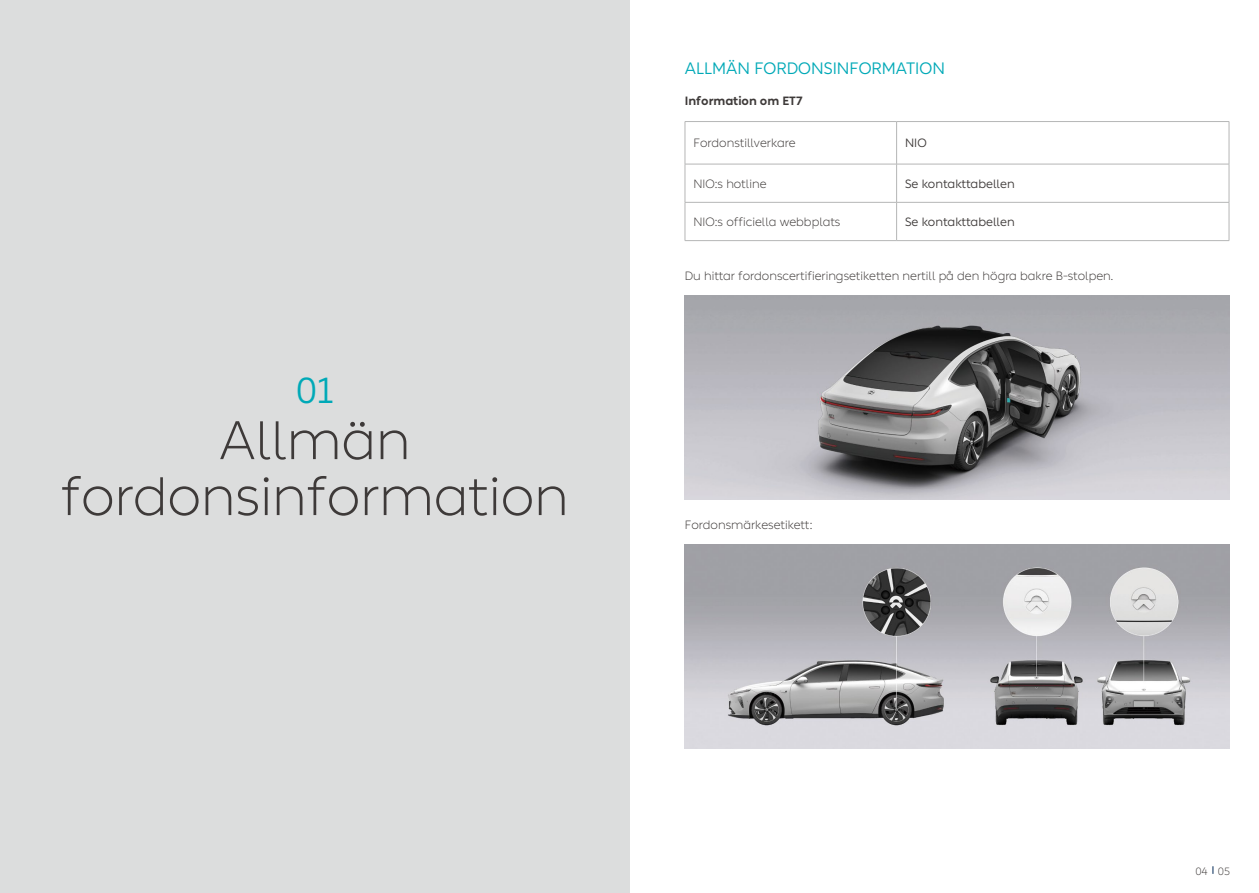
<style>
.page{position:relative;width:1259px;height:893px;background:#fff}
.page>*{position:absolute;margin:0;border:0;box-sizing:border-box;transform-origin:0 0}
.t1{font:300 54px/55.9px "Blue Sky Noto";color:#3e3a39;text-align:center}
.t2{font:36px "Blue Sky Noto";color:#00a9b7}
.t3{font:16.5px "Blue Sky Noto";color:#00a9b7}
.t4{font:300 12px "Blue Sky Noto";color:#3e3a39}
.t5{font:12px "Blue Sky Noto";color:#3e3a39}
.t6{font:700 12px "Blue Sky Noto";color:#3e3a39}
.t7{font:300 10.5px "Blue Sky Noto";color:#3e3a39}
</style>
<div class="page">
<div style="left:0;top:0;width:629px;height:893px;background:#dcdddd"></div>
<hr style="left:684px;top:122px;width:1px;height:42px;background:#b5b6b6">
<hr style="left:896px;top:122px;width:1px;height:42px;background:#b5b6b6">
<hr style="left:1228px;top:122px;width:1px;height:42px;background:#b5b6b6">
<hr style="left:684px;top:164px;width:1px;height:38px;background:#b5b6b6">
<hr style="left:896px;top:164px;width:1px;height:38px;background:#b5b6b6">
<hr style="left:1228px;top:164px;width:1px;height:38px;background:#b5b6b6">
<hr style="left:684px;top:203px;width:1px;height:37px;background:#b5b6b6">
<hr style="left:896px;top:203px;width:1px;height:37px;background:#b5b6b6">
<hr style="left:1228px;top:203px;width:1px;height:37px;background:#b5b6b6">
<hr style="left:685px;top:164px;width:211px;height:1px;background:#b5b6b6">
<hr style="left:896px;top:164px;width:333px;height:1px;background:#b5b6b6">
<hr style="left:685px;top:202px;width:211px;height:1px;background:#b5b6b6">
<hr style="left:896px;top:202px;width:333px;height:1px;background:#b5b6b6">
<hr style="left:685px;top:240px;width:211px;height:1px;background:#b5b6b6">
<hr style="left:896px;top:240px;width:333px;height:1px;background:#b5b6b6">
<hr style="left:685px;top:121px;width:211px;height:1px;background:#b5b6b6">
<hr style="left:896px;top:121px;width:333px;height:1px;background:#b5b6b6">
<img style="left:685px;top:296px;width:544px;height:204px">
<img style="left:685px;top:544px;width:544px;height:204px">
<h2 class="t2" style="left:296px;top:369px;width:39px">01</h2>
<h1 class="t1" style="left:61px;top:412px;width:509px">Allmän fordonsinformation</h1>
<h3 class="t3" style="left:685px;top:59px;width:262px">ALLMÄN FORDONSINFORMATION</h3>
<p class="t6" style="left:685px;top:94px;width:119px">Information om ET7</p>
<p class="t4" style="left:693px;top:136px;width:104px">Fordonstillverkare</p>
<p class="t5" style="left:905px;top:136px;width:23px">NIO</p>
<p class="t4" style="left:693px;top:177px;width:74px">NIO:s hotline</p>
<p class="t5" style="left:905px;top:177px;width:111px">Se kontakttabellen</p>
<p class="t4" style="left:693px;top:215px;width:148px">NIO:s officiella webbplats</p>
<p class="t5" style="left:905px;top:215px;width:111px">Se kontakttabellen</p>
<p class="t4" style="left:685px;top:269px;width:430px">Du hittar fordonscertifieringsetiketten nertill på den högra bakre B-stolpen.</p>
<p class="t4" style="left:685px;top:518px;width:129px">Fordonsmärkesetikett:</p>
<p class="t7" style="left:1195px;top:866px;width:36px">04 05</p>
</div>
